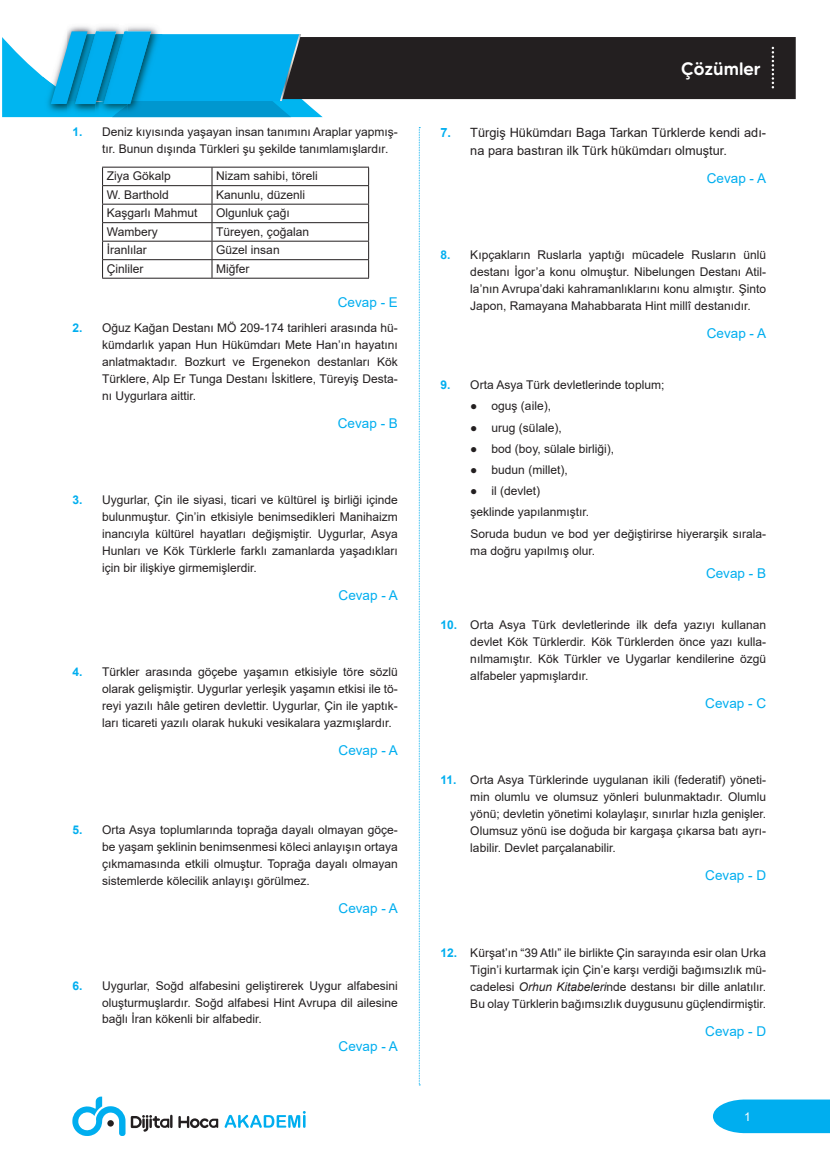
<style>
.page{position:relative;width:830px;height:1170px;background:#fff}
.page>*{position:absolute;margin:0;border:0;box-sizing:border-box;transform-origin:0 0}
.t1{font:500 18px "MADE Tommy Soft";color:#fff}
.CEVAP{font:13.5px "Arial";color:#00aeef}
.t2{font:12.75px/18px "Arial";color:#231f20}
.Çözüm_devam{font:12px/17px "Arial";color:#231f20;text-align:justify}
.t3{font:12px "Arial";color:#fff}
.s1{font-weight:700;color:#00aeef}
.s2{font-style:italic}
</style>
<div class="page">
<svg style="left:713px;top:1099px;width:116px;height:33px;background:#11b3f0"></svg>
<svg style="left:72px;top:1096px;width:53px;height:39px"></svg>
<svg style="left:107px;top:1119px;width:7px;height:7px"></svg>
<svg style="left:224px;top:1111px;width:81px;height:16px"></svg>
<svg style="left:178px;top:1116px;width:40px;height:12px"></svg>
<svg style="left:131px;top:1114px;width:41px;height:17px"></svg>
<svg style="left:418px;top:127px;width:2px;height:958px"></svg>
<div style="left:322px;top:37px;width:473px;height:62px;background:#231f20"></div>
<svg style="left:2px;top:26px;width:320px;height:91px;background:#2babda"></svg>
<svg style="left:771px;top:47px;width:2px;height:41px"></svg>
<hr style="left:102px;top:167px;width:110px;height:1px;background:#231f20">
<hr style="left:212px;top:167px;width:157px;height:1px;background:#231f20">
<hr style="left:102px;top:185px;width:110px;height:1px;background:#231f20">
<hr style="left:212px;top:185px;width:157px;height:1px;background:#231f20">
<hr style="left:102px;top:204px;width:110px;height:1px;background:#231f20">
<hr style="left:212px;top:204px;width:157px;height:1px;background:#231f20">
<hr style="left:102px;top:222px;width:110px;height:1px;background:#231f20">
<hr style="left:212px;top:222px;width:157px;height:1px;background:#231f20">
<hr style="left:102px;top:241px;width:110px;height:1px;background:#231f20">
<hr style="left:212px;top:241px;width:157px;height:1px;background:#231f20">
<hr style="left:102px;top:259px;width:110px;height:1px;background:#231f20">
<svg style="left:102px;top:167px;width:1px;height:111px"></svg>
<hr style="left:212px;top:259px;width:157px;height:1px;background:#231f20">
<svg style="left:211px;top:167px;width:1px;height:111px"></svg>
<svg style="left:368px;top:167px;width:1px;height:111px"></svg>
<hr style="left:102px;top:278px;width:110px;height:1px;background:#231f20">
<hr style="left:212px;top:278px;width:157px;height:1px;background:#231f20">
<p class="Çözüm_devam" style="left:102px;top:124px;width:297px;text-indent:-30px"><span class="s1">1.</span> Deniz kıyısında yaşayan insan tanımını Araplar yapmış&shy;tır. Bunun dışında Türkleri şu şekilde tanımlamışlardır.</p>
<p class="Çözüm_devam" style="left:107px;top:167px;width:66px">Ziya Gökalp</p>
<p class="Çözüm_devam" style="left:216px;top:167px;width:103px">Nizam sahibi, töreli</p>
<p class="Çözüm_devam" style="left:107px;top:186px;width:64px">W. Barthold</p>
<p class="Çözüm_devam" style="left:216px;top:186px;width:90px">Kanunlu, düzenli</p>
<p class="Çözüm_devam" style="left:107px;top:204px;width:92px">Kaşgarlı Mahmut</p>
<p class="Çözüm_devam" style="left:216px;top:204px;width:75px">Olgunluk çağı</p>
<p class="Çözüm_devam" style="left:107px;top:223px;width:52px">Wambery</p>
<p class="Çözüm_devam" style="left:216px;top:223px;width:94px">Türeyen, çoğalan</p>
<p class="Çözüm_devam" style="left:107px;top:241px;width:42px">İranlılar</p>
<p class="Çözüm_devam" style="left:216px;top:241px;width:65px">Güzel insan</p>
<p class="Çözüm_devam" style="left:107px;top:260px;width:38px">Çinliler</p>
<p class="Çözüm_devam" style="left:216px;top:260px;width:35px">Miğfer</p>
<p class="CEVAP" style="left:338px;top:292px;width:62px">Cevap - E</p>
<p class="Çözüm_devam" style="left:102px;top:319px;width:297px;text-indent:-30px"><span class="s1">2.</span> Oğuz Kağan Destanı MÖ 209-174 tarihleri arasında hü&shy;kümdarlık yapan Hun Hükümdarı Mete Han’ın hayatını anlatmaktadır. Bozkurt ve Ergenekon destanları Kök Türklere, Alp Er Tunga Destanı İskitlere, Türeyiş Desta&shy;nı Uygurlara aittir.</p>
<p class="CEVAP" style="left:338px;top:414px;width:62px">Cevap - B</p>
<p class="Çözüm_devam" style="left:102px;top:491px;width:297px;text-indent:-30px"><span class="s1">3.</span> Uygurlar, Çin ile siyasi, ticari ve kültürel iş birliği içinde bulunmuştur. Çin’in etkisiyle benimsedikleri Manihaizm inancıyla kültürel hayatları değişmiştir. Uygurlar, Asya Hunları ve Kök Türklerle farklı zamanlarda yaşadıkları için bir ilişkiye girmemişlerdir.</p>
<p class="CEVAP" style="left:338px;top:586px;width:61px">Cevap - A</p>
<p class="Çözüm_devam" style="left:102px;top:663px;width:297px;text-indent:-30px"><span class="s1">4.</span> Türkler arasında göçebe yaşamın etkisiyle töre sözlü olarak gelişmiştir. Uygurlar yerleşik yaşamın etkisi ile tö&shy;reyi yazılı hâle getiren devlettir. Uygurlar, Çin ile yaptık&shy;ları ticareti yazılı olarak hukuki vesikalara yazmışlardır.</p>
<p class="CEVAP" style="left:338px;top:741px;width:61px">Cevap - A</p>
<p class="Çözüm_devam" style="left:102px;top:821px;width:297px;text-indent:-30px"><span class="s1">5.</span> Orta Asya toplumlarında toprağa dayalı olmayan göçe&shy;be yaşam şeklinin benimsenmesi köleci anlayışın ortaya çıkmamasında etkili olmuştur. Toprağa dayalı olmayan sistemlerde kölecilik anlayışı görülmez.</p>
<p class="CEVAP" style="left:338px;top:899px;width:61px">Cevap - A</p>
<p class="Çözüm_devam" style="left:102px;top:976px;width:297px;text-indent:-30px"><span class="s1">6.</span> Uygurlar, Soğd alfabesini geliştirerek Uygur alfabesini oluşturmuşlardır. Soğd alfabesi Hint Avrupa dil ailesine bağlı İran kökenli bir alfabedir.</p>
<p class="CEVAP" style="left:338px;top:1037px;width:61px">Cevap - A</p>
<h1 class="t1" style="left:680px;top:57px;width:81px">Çözümler</h1>
<p class="t2" style="left:470px;top:123px;width:297px;text-indent:-30px"><span class="s1">7.</span> Türgiş Hükümdarı Baga Tarkan Türklerde kendi adı&shy;na para bastıran ilk Türk hükümdarı olmuştur.</p>
<p class="CEVAP" style="left:706px;top:169px;width:61px">Cevap - A</p>
<p class="Çözüm_devam" style="left:470px;top:246px;width:297px;text-indent:-30px"><span class="s1">8.</span> Kıpçakların Ruslarla yaptığı mücadele Rusların ünlü destanı İgor’a konu olmuştur. Nibelungen Destanı Atil&shy;la’nın Avrupa’daki kahramanlıklarını konu almıştır. Şinto Japon, Ramayana Mahabbarata Hint millî destanıdır.</p>
<p class="CEVAP" style="left:706px;top:324px;width:61px">Cevap - A</p>
<p class="Çözüm_devam" style="left:440px;top:376px;width:225px"><span class="s1">9.</span> Orta Asya Türk devletlerinde toplum;</p>
<p class="Çözüm_devam" style="left:470px;top:397px;width:82px">● oguş (aile),</p>
<p class="Çözüm_devam" style="left:470px;top:419px;width:93px">● urug (sülale),</p>
<p class="Çözüm_devam" style="left:470px;top:440px;width:145px">● bod (boy, sülale birliği),</p>
<p class="Çözüm_devam" style="left:470px;top:461px;width:99px">● budun (millet),</p>
<p class="Çözüm_devam" style="left:470px;top:482px;width:71px">● il (devlet)</p>
<p class="Çözüm_devam" style="left:470px;top:503px;width:120px">şeklinde yapılanmıştır.</p>
<p class="Çözüm_devam" style="left:470px;top:524px;width:297px">Soruda budun ve bod yer değiştirirse hiyerarşik sırala&shy;ma doğru yapılmış olur.</p>
<p class="CEVAP" style="left:705px;top:564px;width:62px">Cevap - B</p>
<p class="Çözüm_devam" style="left:470px;top:616px;width:297px;text-indent:-30px"><span class="s1">10.</span> Orta Asya Türk devletlerinde ilk defa yazıyı kullanan devlet Kök Türklerdir. Kök Türklerden önce yazı kulla&shy;nılmamıştır. Kök Türkler ve Uygarlar kendilerine özgü alfabeler yapmışlardır.</p>
<p class="CEVAP" style="left:705px;top:694px;width:62px">Cevap - C</p>
<p class="Çözüm_devam" style="left:470px;top:771px;width:297px;text-indent:-30px"><span class="s1">11.</span> Orta Asya Türklerinde uygulanan ikili (federatif) yöneti&shy;min olumlu ve olumsuz yönleri bulunmaktadır. Olumlu yönü; devletin yönetimi kolaylaşır, sınırlar hızla genişler.<br>Olumsuz yönü ise doğuda bir kargaşa çıkarsa batı ayrı&shy;labilir. Devlet parçalanabilir.</p>
<p class="CEVAP" style="left:705px;top:866px;width:62px">Cevap - D</p>
<p class="Çözüm_devam" style="left:470px;top:943px;width:297px;text-indent:-30px"><span class="s1">12.</span> Kürşat’ın “39 Atlı” ile birlikte Çin sarayında esir olan Urka Tigin’i kurtarmak için Çin’e karşı verdiği bağımsızlık mü&shy;cadelesi <span class="s2">Orhun Kitabeleri</span>nde destansı bir dille anlatılır.<br>Bu olay Türklerin bağımsızlık duygusunu güçlendirmiştir.</p>
<p class="CEVAP" style="left:705px;top:1021px;width:62px">Cevap - D</p>
<p class="t3" style="left:743px;top:1108px;width:8px">1</p>
</div>
